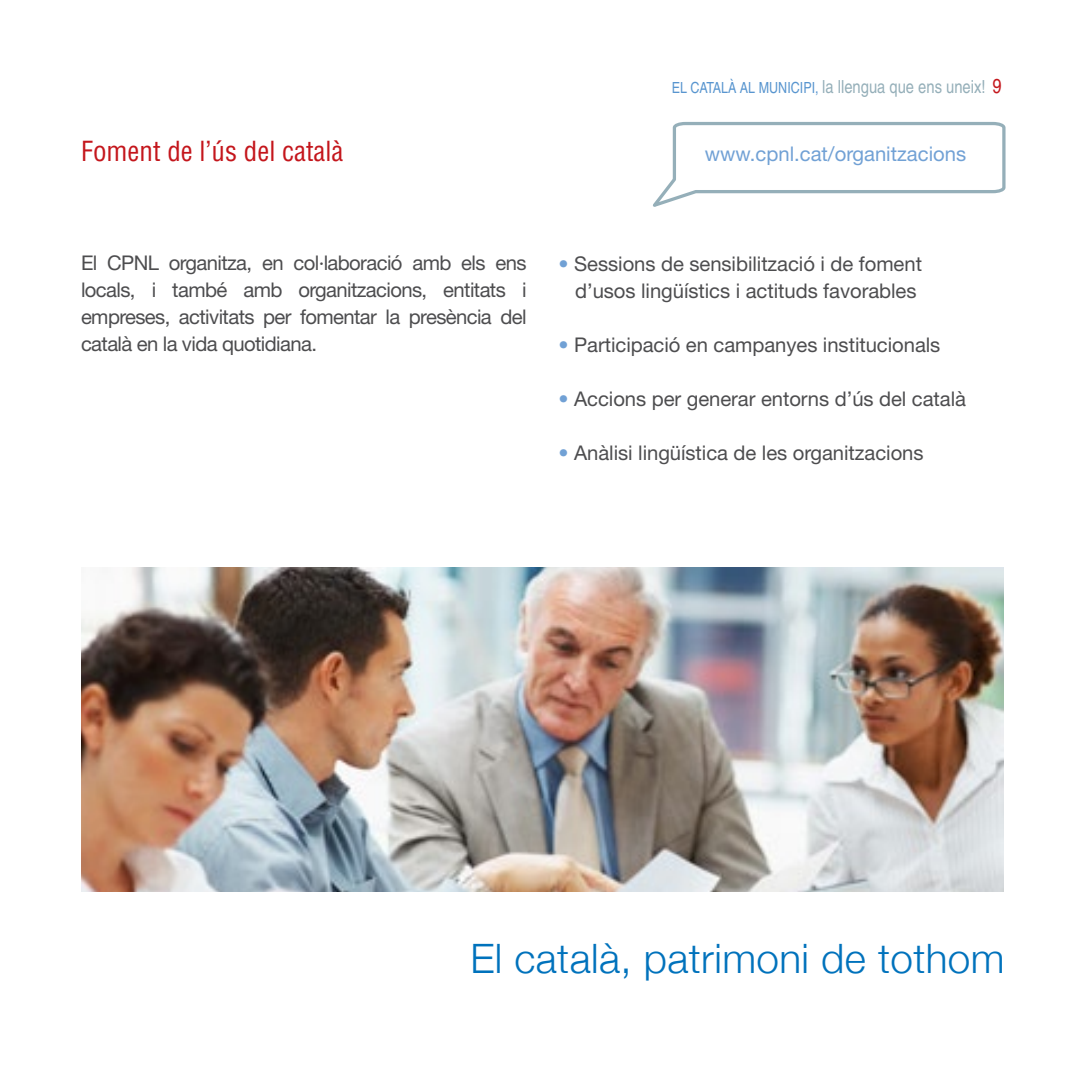
<style>
.page{position:relative;width:1085px;height:1085px;background:#fff}
.page>*{position:absolute;margin:0;border:0;box-sizing:border-box;transform-origin:0 0}
.t1{font:300 40.5px "Helvetica Neue";letter-spacing:.01em;color:#0072bc}
.t2{font:condensed 27px "Helvetica";color:#c4161c}
.t3{font:20.25px/27px "Helvetica Neue";letter-spacing:-.005em;color:#4d4d4f;text-align:justify}
.t4{font:20.25px "Helvetica Neue";color:#71a1d5}
.t5{font:condensed 18px "Helvetica";color:#95afb9}
.s1{font-size:15.3px;color:#5895cf}
.s2{font-size:20.25px;color:#c4161c}
.s3{color:#71a1d5}
</style>
<div class="page">
<svg style="left:653px;top:121px;width:353px;height:86px"></svg>
<img style="left:81px;top:567px;width:922px;height:324px">
<h2 class="t2" style="left:81px;top:135px;width:264px">Foment de l’ús del català</h2>
<p class="t5" style="left:671px;top:77px;width:331px"><span class="s1">EL CATALÀ AL MUNICIPI,</span> la llengua que ens uneix! <span class="s2">9</span></p>
<p class="t4" style="left:704px;top:142px;width:263px">www.cpnl.cat/organitzacions</p>
<p class="t3" style="left:81px;top:249px;width:447px">El CPNL organitza, en col·laboració amb els ens locals, i també amb organitzacions, entitats i empreses, activitats per fomentar la presència del català en la vida quotidiana.</p>
<p class="t3" style="left:558px;top:250px;width:365px;text-align:center"><span class="s3">•</span> Sessions de sensibilització i de foment d’usos lingüístics i actituds favorables</p>
<p class="t3" style="left:558px;top:331px;width:383px"><span class="s3">•</span> Participació en campanyes institucionals</p>
<p class="t3" style="left:558px;top:385px;width:409px"><span class="s3">•</span> Accions per generar entorns d’ús del català</p>
<p class="t3" style="left:558px;top:439px;width:366px"><span class="s3">•</span> Anàlisi lingüística de les organitzacions</p>
<h1 class="t1" style="left:470px;top:926px;width:535px">El català, patrimoni de tothom</h1>
</div>
